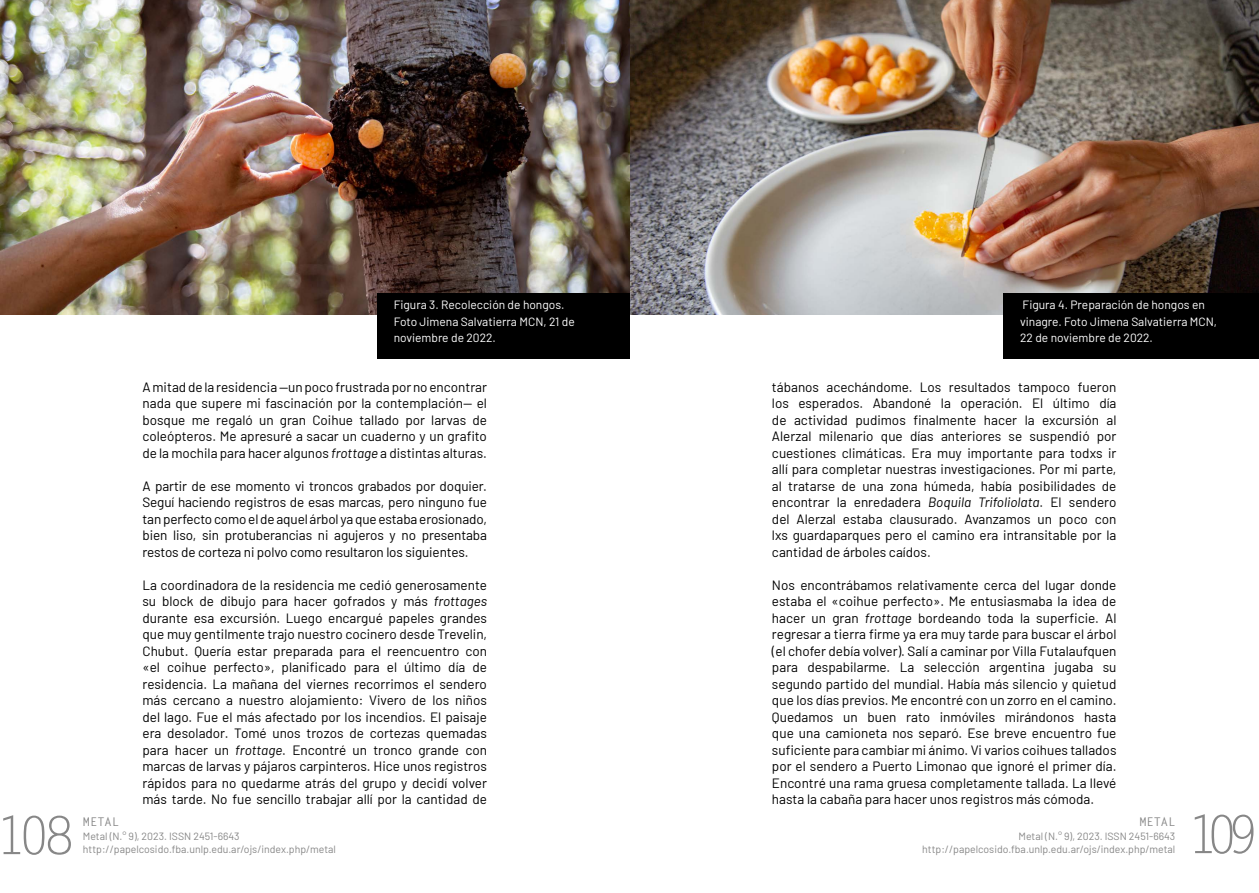
<style>
.page{position:relative;width:1259px;height:893px;background:#fff}
.page>*{position:absolute;margin:0;border:0;box-sizing:border-box;transform-origin:0 0}
.t1{font:52.5px "Letter Gothic Std";letter-spacing:-.185em;color:#878787}
.t2{font:13.5px/16.5px "Barlow";color:#000;text-align:justify}
.t3{font:12px/16.5px "Barlow";color:#fff}
.t4{font:700 12px "Letter Gothic Std";color:#878787}
.t5{font:10.5px/13.5px "Barlow";color:#878787}
.s1{font-style:italic}
</style>
<div class="page">
<img style="left:0;top:0;width:1259px;height:315px">
<div style="left:1003px;top:293px;width:256px;height:66px;background:#000"></div>
<div style="left:377px;top:293px;width:252px;height:66px;background:#000"></div>
<p class="t3" style="left:394px;top:296px;width:183px">Figura 3. Recolección de hongos.<br>Foto Jimena Salvatierra MCN, 21 de noviembre de 2022.</p>
<p class="t2" style="left:142px;top:377px;width:346px">A mitad de la residencia —un poco frustrada por no encontrar nada que supere mi fascinación por la contemplación— el bosque me regaló un gran Coihue tallado por larvas de coleópteros. Me apresuré a sacar un cuaderno y un grafito de la mochila para hacer algunos <span class="s1">frottage</span> a distintas alturas.</p>
<p class="t2" style="left:142px;top:476px;width:346px">A partir de ese momento vi troncos grabados por doquier.<br>Seguí haciendo registros de esas marcas, pero ninguno fue tan perfecto como el de aquel árbol ya que estaba erosionado, bien liso, sin protuberancias ni agujeros y no presentaba restos de corteza ni polvo como resultaron los siguientes.</p>
<p class="t2" style="left:142px;top:575px;width:346px">La coordinadora de la residencia me cedió generosamente su block de dibujo para hacer gofrados y más <span class="s1">frottages </span>durante esa excursión. Luego encargué papeles grandes que muy gentilmente trajo nuestro cocinero desde Trevelin, Chubut. Quería estar preparada para el reencuentro con «el coihue perfecto», planificado para el último día de residencia. La mañana del viernes recorrimos el sendero más cercano a nuestro alojamiento: Vivero de los niños del lago. Fue el más afectado por los incendios. El paisaje era desolador. Tomé unos trozos de cortezas quemadas para hacer un <span class="s1">frottage</span>. Encontré un tronco grande con marcas de larvas y pájaros carpinteros. Hice unos registros rápidos para no quedarme atrás del grupo y decidí volver más tarde. No fue sencillo trabajar allí por la cantidad de</p>
<h1 class="t1" style="left:-4px;top:805px;width:81px">108</h1>
<p class="t4" style="left:83px;top:814px;width:38px">METAL</p>
<p class="t5" style="left:83px;top:828px;width:254px">Metal (N.° 9), 2023. ISSN 2451-6643 http://papelcosido.fba.unlp.edu.ar/ojs/index.php/metal</p>
<p class="t3" style="left:1020px;top:296px;width:198px">Figura 4. Preparación de hongos en vinagre. Foto Jimena Salvatierra MCN,<br>22 de noviembre de 2022.</p>
<p class="t2" style="left:772px;top:377px;width:346px">tábanos acechándome. Los resultados tampoco fueron los esperados. Abandoné la operación. El último día de actividad pudimos finalmente hacer la excursión al Alerzal milenario que días anteriores se suspendió por cuestiones climáticas. Era muy importante para todxs ir allí para completar nuestras investigaciones. Por mi parte, al tratarse de una zona húmeda, había posibilidades de encontrar la enredadera <span class="s1">Boquila Trifoliolata</span>. El sendero del Alerzal estaba clausurado. Avanzamos un poco con lxs guardaparques pero el camino era intransitable por la cantidad de árboles caídos.</p>
<p class="t2" style="left:772px;top:575px;width:346px">Nos encontrábamos relativamente cerca del lugar donde estaba el «coihue perfecto». Me entusiasmaba la idea de hacer un gran <span class="s1">frottage</span> bordeando toda la superficie. Al regresar a tierra firme ya era muy tarde para buscar el árbol (el chofer debía volver). Salí a caminar por Villa Futalaufquen para despabilarme. La selección argentina jugaba su segundo partido del mundial. Había más silencio y quietud que los días previos. Me encontré con un zorro en el camino.<br>Quedamos un buen rato inmóviles mirándonos hasta que una camioneta nos separó. Ese breve encuentro fue suficiente para cambiar mi ánimo. Vi varios coihues tallados por el sendero a Puerto Limonao que ignoré el primer día.<br>Encontré una rama gruesa completamente tallada. La llevé hasta la cabaña para hacer unos registros más cómoda.</p>
<p class="t4" style="left:1139px;top:815px;width:37px">METAL</p>
<p class="t5" style="left:922px;top:828px;width:254px;text-align:right">Metal (N.° 9), 2023. ISSN 2451-6643 http://papelcosido.fba.unlp.edu.ar/ojs/index.php/metal</p>
<h1 class="t1" style="left:1187px;top:804px;width:73px">109</h1>
</div>
